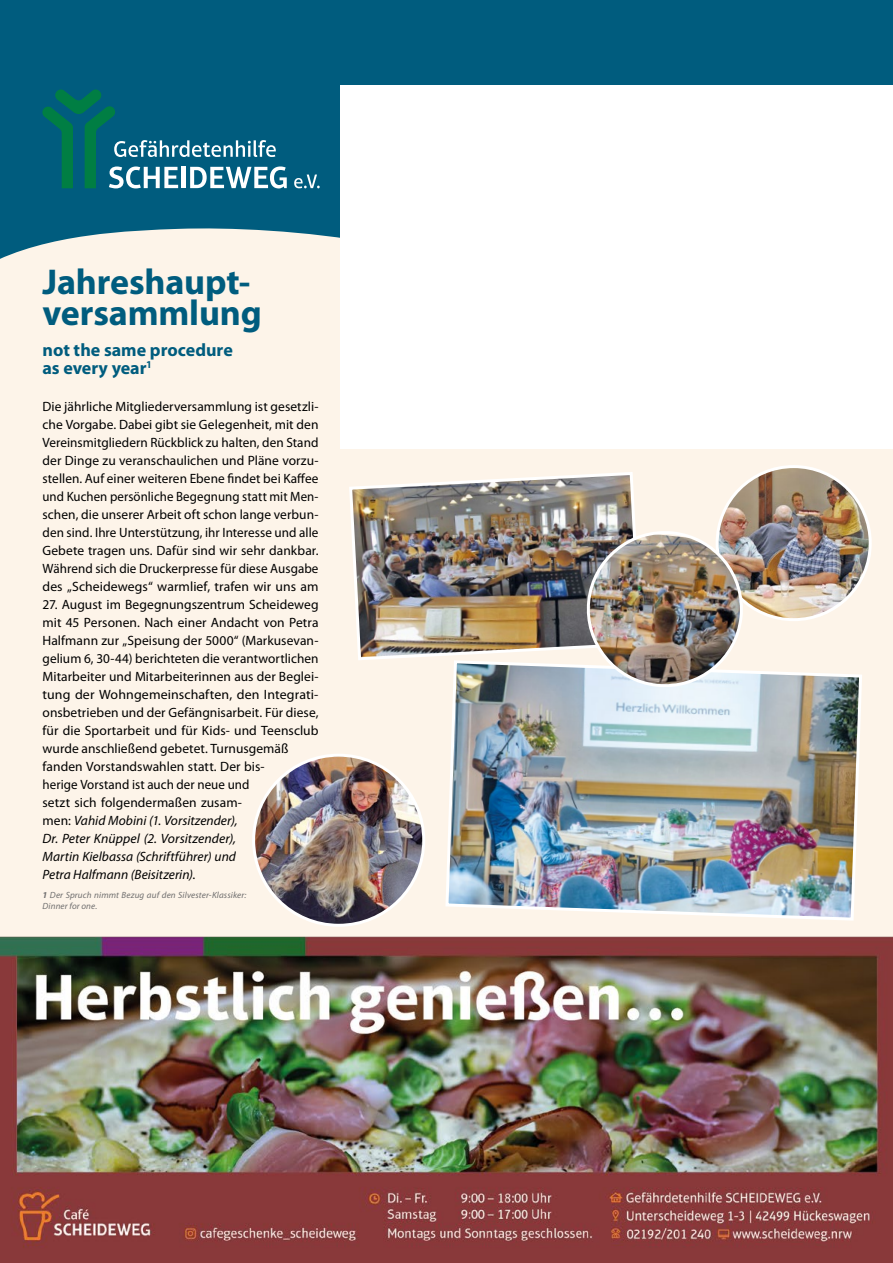
<style>
.page{position:relative;width:893px;height:1263px;background:#fff}
.page>*{position:absolute;margin:0;border:0;box-sizing:border-box;transform-origin:0 0}
.t1{font:700 36px/31.5px "Myriad Pro";letter-spacing:-.005em;color:#005c7e}
.t2{font:700 18px/18px "Myriad Pro";color:#005c7e}
.t3{font:13.5px/18px "Myriad Pro";letter-spacing:.005em;color:#000;text-align:justify}
.t4{font:italic 9px/10.5px "Myriad Pro";letter-spacing:.015em;color:#706f6f}
.s1{font-style:italic}
.s2{font-weight:700}
</style>
<div class="page">
<div style="left:0;top:216px;width:893px;height:738px;background:#fdf4e9"></div>
<svg style="left:0;top:0;width:893px;height:259px;background:#126785"></svg>
<svg style="left:294px;top:175px;width:26px;height:13px"></svg>
<svg style="left:42px;top:90px;width:245px;height:98px;background:#1c7286"></svg>
<img style="left:0;top:936px;width:893px;height:327px">
<div style="left:340px;top:85px;width:553px;height:364px;background:#fff"></div>
<img style="left:349px;top:472px;width:286px;height:188px">
<img style="left:444px;top:659px;width:418px;height:262px">
<img style="left:254px;top:755px;width:170px;height:170px;border-radius:85px">
<img style="left:717px;top:467px;width:153px;height:153px;border-radius:77px">
<img style="left:581px;top:525px;width:168px;height:165px">
<h1 class="t1" style="left:43px;top:265px;width:221px">Jahreshaupt&shy;versammlung</h1>
<h2 class="t2" style="left:43px;top:340px;width:192px">not the same procedure as every year<sup>1</sup></h2>
<p class="t3" style="left:43px;top:397px;width:278px">Die jährliche Mitgliederversammlung ist gesetzli&shy;che Vorgabe. Dabei gibt sie Gelegenheit, mit den Vereinsmitgliedern Rückblick zu halten, den Stand der Dinge zu veranschaulichen und Pläne vorzu&shy;stellen. Auf einer weiteren Ebene findet bei Kaffee und Kuchen persönliche Begegnung statt mit Men&shy;schen, die unserer Arbeit oft schon lange verbun&shy;den sind. Ihre Unterstützung, ihr Interesse und alle Gebete tragen uns. Dafür sind wir sehr dankbar.<br>Während sich die Druckerpresse für diese Ausgabe des „Scheidewegs“ warmlief, trafen wir uns am</p>
<p class="t3" style="left:43px;top:595px;width:278px;text-align:left">27. August im Begegnungszentrum Scheideweg mit 45 Personen. Nach einer Andacht von Petra Halfmann zur „Speisung der 5000“ (Markusevan&shy;gelium 6, 30-44) berichteten die verantwortlichen Mitarbeiter und Mitarbeiterinnen aus der Beglei&shy;tung der Wohngemeinschaften, den Integrati&shy;onsbetrieben und der Gefängnisarbeit. Für diese, für die Sportarbeit und für Kids- und Teensclub wurde anschließend gebetet. Turnusgemäß fanden Vorstandswahlen statt. Der bis-<br>herige Vorstand ist auch der neue und<br>setzt sich folgendermaßen zusam-<br>men: <span class="s1">Vahid Mobini (1. Vorsitzender),<br>Dr. Peter Knüppel (2. Vorsitzender),<br>Martin Kielbassa (Schriftführer) und<br>Petra Halfmann (Beisitzerin)</span>.</p>
<p class="t4" style="left:43px;top:890px;width:206px"><span class="s2">1</span> Der Spruch nimmt Bezug auf den Silvester-Klassiker:<br>Dinner for one.</p>
</div>
